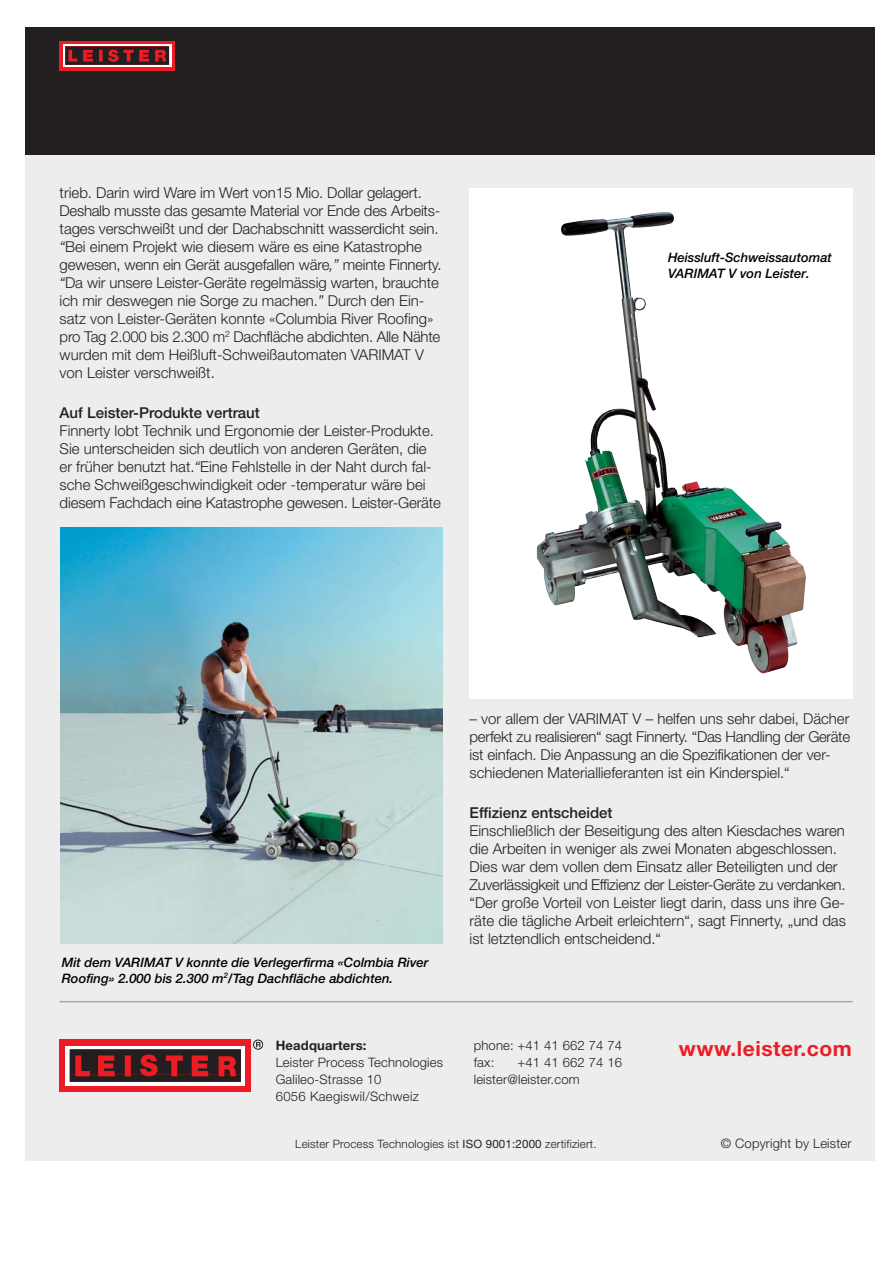
<style>
.page{position:relative;width:893px;height:1263px;background:#fff}
.page>*{position:absolute;margin:0;border:0;box-sizing:border-box;transform-origin:0 0}
.t1{font:700 21px "Helvetica Neue";letter-spacing:.025em;color:#ed1c24}
.t2{font:300 15px/18px "Helvetica Neue";color:#231f20}
.t3{font:500 15px "Helvetica Neue";color:#231f20}
.t4{font:italic 500 13.05px/15.6px "Helvetica Neue";color:#000}
.t5{font:300 13.05px/17px "Helvetica Neue";letter-spacing:.01em;color:#231f20}
.t6{font:700 13.05px "Helvetica Neue";letter-spacing:.01em;color:#231f20}
.t7{font:300 11.55px "Helvetica Neue";letter-spacing:.015em;color:#231f20}
.s1{font-style:italic}
.s2{font-weight:400}
</style>
<div class="page">
<div style="left:26px;top:81px;width:848px;height:1080px;background:#ededee"></div>
<div style="left:26px;top:27px;width:848px;height:127px;background:#231f20"></div>
<div style="left:60px;top:41px;width:115px;height:29px;background:linear-gradient(to right,#ed1c24,#ed1c24)"></div>
<svg style="left:63px;top:45px;width:108px;height:22px"></svg>
<svg style="left:65px;top:47px;width:104px;height:18px"></svg>
<hr style="left:60px;top:1001px;width:792px;height:1px;background:#a7a9ac">
<img style="left:60px;top:527px;width:382px;height:417px">
<div style="left:60px;top:1040px;width:191px;height:52px;background:#ed1c24"></div>
<div style="left:66px;top:1046px;width:179px;height:39px;background:linear-gradient(to right,#fff,#fff)"></div>
<svg style="left:70px;top:1050px;width:171px;height:32px"></svg>
<div style="left:253px;top:1040px;width:10px;height:9px;border:1px solid #231f20;border-radius:50%"></div>
<svg style="left:256px;top:1042px;width:5px;height:5px"></svg>
<svg style="left:469px;top:188px;width:383px;height:510px;background:#e5e9e6"></svg>
<img style="left:537px;top:212px;width:137px;height:334px">
<p class="t2" style="left:60px;top:185px;width:383px">trieb. Darin wird Ware im Wert von15 Mio. Dollar gelagert.<br>Deshalb musste das gesamte Material vor Ende des Arbeits&shy;tages verschweißt und der Dachabschnitt wasserdicht sein. <span class="s1">“</span>Bei einem Projekt wie diesem wäre es eine Katastrophe gewesen, wenn ein Gerät ausgefallen wäre<span class="s1">,”</span> meinte Finnerty. <span class="s1">“</span>Da wir unsere Leister-Geräte regelmässig warten, brauchte ich mir deswegen nie Sorge zu machen.<span class="s1">”</span> Durch den Ein&shy;satz von Leister-Geräten konnte «Columbia River Roofing» pro Tag 2.000 bis 2.300 m<sup>2</sup> Dachfläche abdichten. Alle Nähte wurden mit dem Heißluft-Schweißautomaten VARIMAT V von Leister verschweißt.</p>
<p class="t3" style="left:60px;top:407px;width:202px">Auf Leister-Produkte vertraut</p>
<p class="t2" style="left:60px;top:423px;width:383px">Finnerty lobt Technik und Ergonomie der Leister-Produkte.<br>Sie unterscheiden sich deutlich von anderen Geräten, die er früher benutzt hat.<span class="s1">“</span>Eine Fehlstelle in der Naht durch fal&shy;sche Schweißgeschwindigkeit oder -temperatur wäre bei diesem Fachdach eine Katastrophe gewesen. Leister-Geräte</p>
<p class="t4" style="left:668px;top:251px;width:165px">Heissluft-Schweissautomat<br>VARIMAT V von Leister.</p>
<p class="t4" style="left:62px;top:956px;width:368px">Mit dem VARIMAT V konnte die Verlegerfirma «Colmbia River<br>Roofing» 2.000 bis 2.300 m<sup>2</sup>/Tag Dachfläche abdichten.</p>
<p class="t6" style="left:276px;top:1041px;width:92px">Headquarters:</p>
<p class="t5" style="left:276px;top:1055px;width:169px">Leister Process Technologies<br>Galileo-Strasse 10<br>6056 Kaegiswil/Schweiz</p>
<p class="t2" style="left:469px;top:711px;width:382px">– vor allem der VARIMAT V – helfen uns sehr dabei, Dächer perfekt zu realisieren“ sagt Finnerty. “Das Handling der Geräte ist einfach. Die Anpassung an die Spezifikationen der ver&shy;schiedenen Materiallieferanten ist ein Kinderspiel.“</p>
<p class="t3" style="left:469px;top:807px;width:144px">Effizienz entscheidet</p>
<p class="t2" style="left:469px;top:823px;width:378px">Einschließlich der Beseitigung des alten Kiesdaches waren die Arbeiten in weniger als zwei Monaten abgeschlossen.<br>Dies war dem vollen dem Einsatz aller Beteiligten und der Zuverlässigkeit und Effizienz der Leister-Geräte zu verdanken. “Der große Vorteil von Leister liegt darin, dass uns ihre Ge&shy;räte die tägliche Arbeit erleichtern“, sagt Finnerty, „und das ist letztendlich entscheidend.“</p>
<p class="t5" style="left:474px;top:1038px;width:150px">phone: +41 41 662 74 74 fax:</p>
<p class="t5" style="left:474px;top:1055px;width:150px;text-indent:44px">+41 41 662 74 16 leister@leister.com</p>
<h1 class="t1" style="left:678px;top:1041px;width:174px">www.leister.com</h1>
<p class="t7" style="left:295px;top:1140px;width:303px">Leister Process Technologies ist <span class="s2">ISO 9001:2000</span> zertifiziert.</p>
<p class="t5" style="left:720px;top:1136px;width:132px">© Copyright by Leister</p>
</div>
